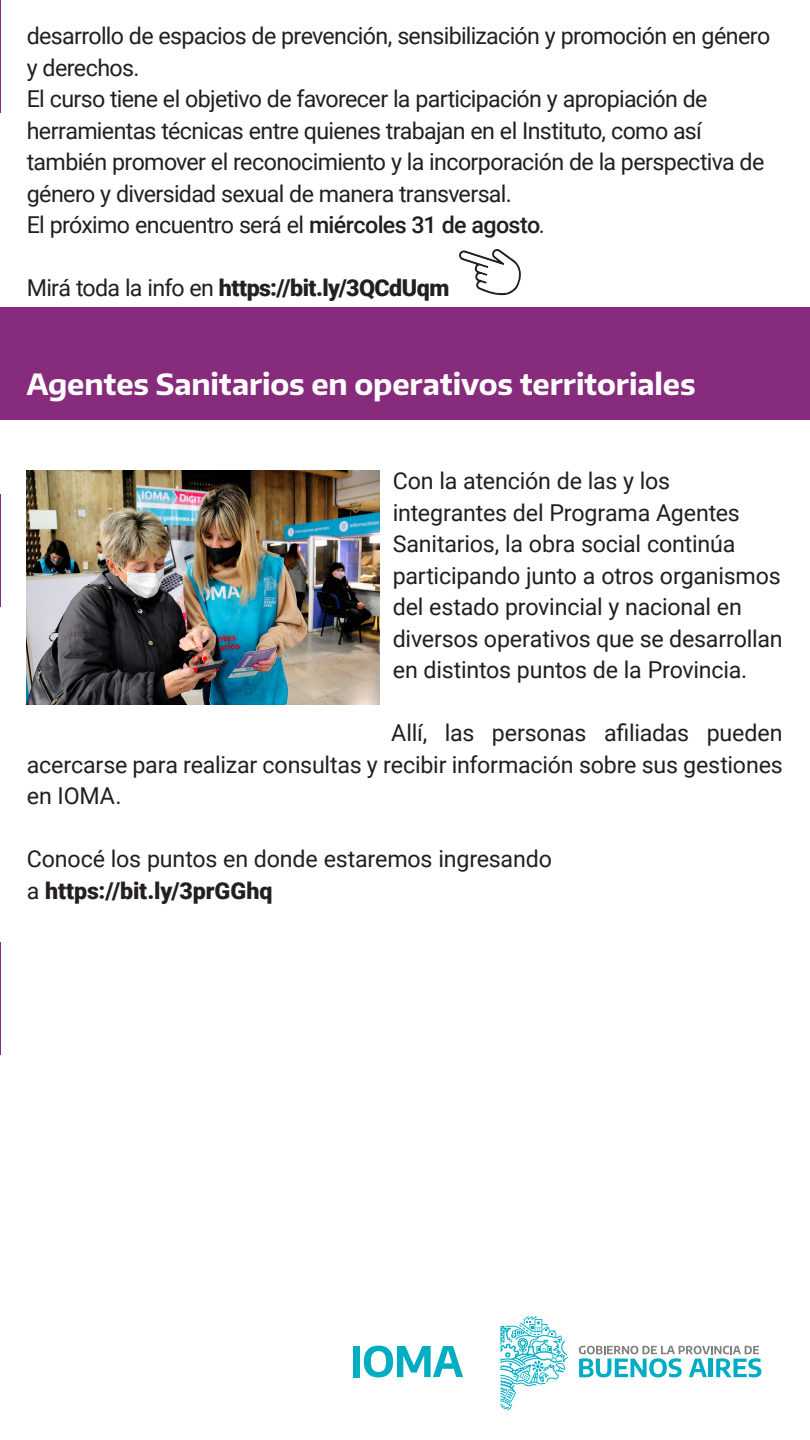
<style>
.page{position:relative;width:810px;height:1440px;background:#fff}
.page>*{position:absolute;margin:0;border:0;box-sizing:border-box;transform-origin:0 0}
.t1{font:700 29.25px "Encode Sans";letter-spacing:-.005em;color:#fff}
.t2{font:23.25px/31.5px "Roboto";letter-spacing:-.02em;color:#231f20}
.t3{font:900 23.25px "Roboto";letter-spacing:-.02em;color:#231f20}
.s1{font-weight:500}
.s2{font-weight:400}
.s3{font-weight:900}
</style>
<div class="page">
<div style="left:353px;top:1346px;width:7px;height:31px;background:#00adc2"></div>
<svg style="left:364px;top:1346px;width:99px;height:31px"></svg>
<svg style="left:500px;top:1316px;width:68px;height:94px"></svg>
<svg style="left:579px;top:1346px;width:182px;height:31px"></svg>
<hr style="left:0;top:943px;width:1px;height:112px;background:#872b7d">
<hr style="left:0;top:494px;width:1px;height:112px;background:#872b7d">
<div style="left:0;top:308px;width:810px;height:112px;background:#872b7d"></div>
<hr style="left:0;top:0;width:1px;height:112px;background:#872b7d">
<img style="left:27px;top:470px;width:352px;height:234px">
<svg style="left:459px;top:249px;width:62px;height:46px"></svg>
<p class="t2" style="left:27px;top:20px;width:745px">desarrollo de espacios de prevención, sensibilización y promoción en género y derechos.<br>El curso tiene el objetivo de favorecer la participación y apropiación de herramientas técnicas entre quienes trabajan en el Instituto, como así también promover el reconocimiento y la incorporación de la perspectiva de género y diversidad sexual de manera transversal.<br>El próximo encuentro será el <span class="s1">miércoles 31 de agosto</span>.</p>
<p class="t3" style="left:27px;top:272px;width:424px"><span class="s2">Mirá toda la info en</span> https://bit.ly/3QCdUqm</p>
<p class="t1" style="left:27px;top:365px;width:670px">Agentes Sanitarios en operativos territoriales</p>
<p class="t2" style="left:393px;top:464px;width:392px">Con la atención de las y los integrantes del Programa Agentes Sanitarios, la obra social continúa participando junto a otros organismos del estado provincial y nacional en diversos operativos que se desarrollan en distintos puntos de la Provincia.</p>
<p class="t2" style="left:27px;top:716px;width:758px;text-align:justify;text-indent:364px">Allí, las personas afiliadas pueden acercarse para realizar consultas y recibir información sobre sus gestiones en IOMA.</p>
<p class="t2" style="left:27px;top:842px;width:527px">Conocé los puntos en donde estaremos ingresando a <span class="s3">https://bit.ly/3prGGhq</span></p>
</div>
